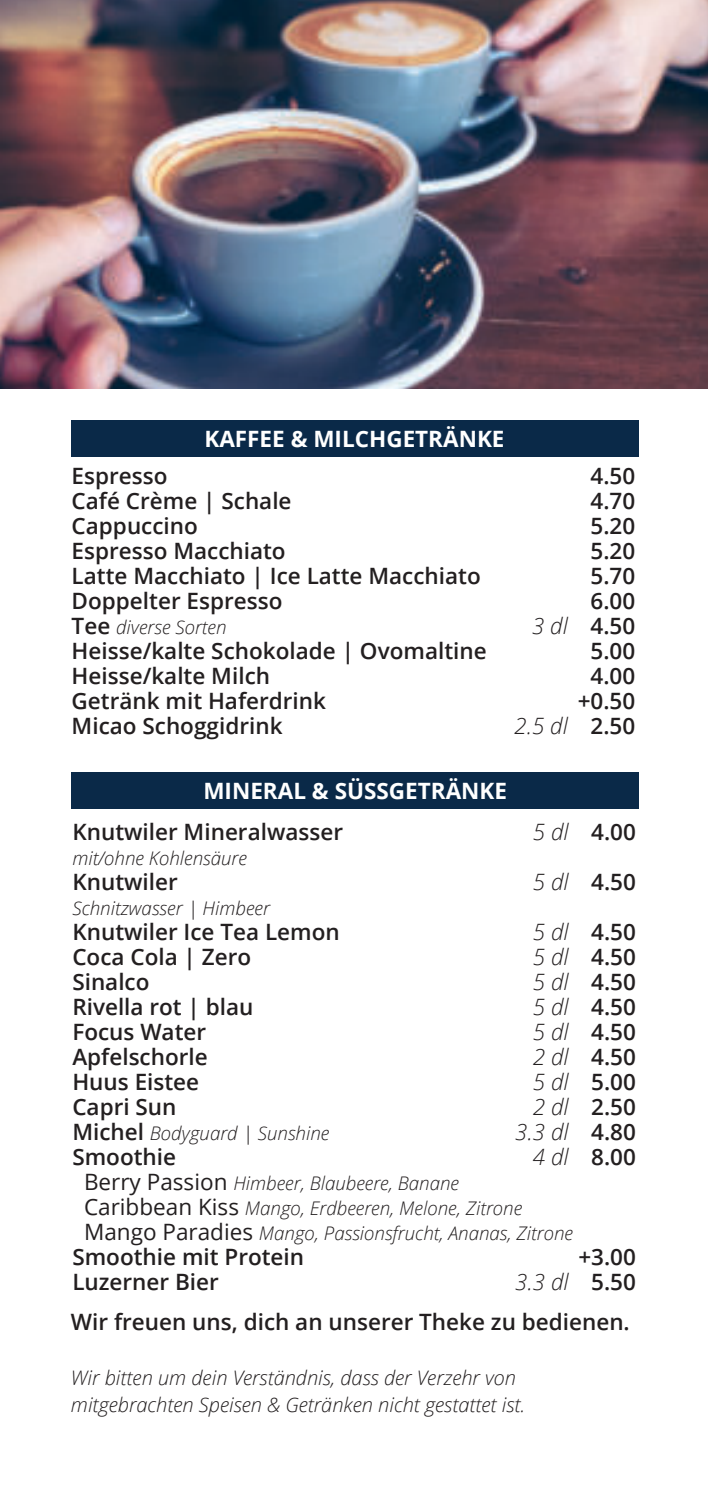
<style>
.page{position:relative;width:709px;height:1489px;background:#fff}
.page>*{position:absolute;margin:0;border:0;box-sizing:border-box;transform-origin:0 0}
.t1{font:600 22.5px "Open Sans";color:#231f20}
.t2{font:700 22.5px "Open Sans";color:#fff}
.t3{font:italic 300 22.5px "Open Sans";color:#231f20}
.t4{font:italic 300 20px/27.5px "Open Sans";color:#231f20}
.t5{font:italic 300 18.75px/25px "Open Sans";color:#231f20}
.s1{font-weight:600;font-style:normal;font-size:22.5px}
.s2{font-weight:300;font-style:italic}
.s3{font-weight:600;font-style:normal}
.s4{font-weight:400;font-style:normal;font-size:22.5px}
</style>
<div class="page">
<img style="left:0;top:1px;width:708px;height:387px">
<div style="left:71px;top:420px;width:567px;height:37px;background:#0a2948"></div>
<div style="left:72px;top:772px;width:567px;height:37px;background:#0a2948"></div>
<p class="t2" style="left:204px;top:430px;width:301px">KAFFEE &amp; MILCHGETRÄNKE</p>
<p class="t1" style="left:72px;top:466px;width:97px">Espresso</p>
<p class="t1" style="left:590px;top:466px;width:46px">4.50</p>
<p class="t1" style="left:72px;top:491px;width:221px">Café Crème | Schale</p>
<p class="t1" style="left:590px;top:491px;width:46px">4.70</p>
<p class="t1" style="left:72px;top:516px;width:128px">Cappuccino</p>
<p class="t1" style="left:590px;top:516px;width:46px">5.20</p>
<p class="t1" style="left:72px;top:541px;width:215px">Espresso Macchiato</p>
<p class="t1" style="left:590px;top:541px;width:46px">5.20</p>
<p class="t1" style="left:72px;top:566px;width:410px">Latte Macchiato | Ice Latte Macchiato</p>
<p class="t1" style="left:590px;top:566px;width:46px">5.70</p>
<p class="t1" style="left:72px;top:591px;width:212px">Doppelter Espresso</p>
<p class="t1" style="left:590px;top:591px;width:46px">6.00</p>
<p class="t5" style="left:72px;top:616px;width:156px"><span class="s1">Tee</span> diverse Sorten</p>
<p class="t1" style="left:532px;top:616px;width:105px"><span class="s2">3 dl</span> 4.50</p>
<p class="t1" style="left:72px;top:641px;width:416px">Heisse/kalte Schokolade | Ovomaltine</p>
<p class="t1" style="left:590px;top:641px;width:46px">5.00</p>
<p class="t1" style="left:72px;top:666px;width:200px">Heisse/kalte Milch</p>
<p class="t1" style="left:590px;top:666px;width:46px">4.00</p>
<p class="t1" style="left:72px;top:691px;width:256px">Getränk mit Haferdrink</p>
<p class="t1" style="left:577px;top:691px;width:59px">+0.50</p>
<p class="t1" style="left:72px;top:716px;width:212px">Micao Schoggidrink</p>
<p class="t3" style="left:514px;top:716px;width:122px">2.5 dl <span class="s3">2.50</span></p>
<p class="t2" style="left:203px;top:782px;width:305px">MINERAL &amp; SÜSSGETRÄNKE</p>
<p class="t1" style="left:72px;top:822px;width:272px">Knutwiler Mineralwasser</p>
<p class="t1" style="left:532px;top:822px;width:105px"><span class="s2">5 dl</span> 4.00</p>
<p class="t5" style="left:72px;top:847px;width:176px">mit/ohne Kohlensäure</p>
<p class="t1" style="left:72px;top:872px;width:107px">Knutwiler</p>
<p class="t1" style="left:532px;top:872px;width:105px"><span class="s2">5 dl</span> 4.50</p>
<p class="t5" style="left:72px;top:897px;width:199px">Schnitzwasser | Himbeer</p>
<p class="t1" style="left:72px;top:922px;width:269px">Knutwiler Ice Tea Lemon</p>
<p class="t1" style="left:532px;top:922px;width:105px"><span class="s2">5 dl</span> 4.50</p>
<p class="t1" style="left:72px;top:947px;width:180px">Coca Cola | Zero</p>
<p class="t1" style="left:532px;top:947px;width:105px"><span class="s2">5 dl</span> 4.50</p>
<p class="t1" style="left:72px;top:972px;width:79px">Sinalco</p>
<p class="t1" style="left:532px;top:972px;width:105px"><span class="s2">5 dl</span> 4.50</p>
<p class="t1" style="left:72px;top:997px;width:183px">Rivella rot | blau</p>
<p class="t1" style="left:532px;top:997px;width:105px"><span class="s2">5 dl</span> 4.50</p>
<p class="t1" style="left:72px;top:1022px;width:135px">Focus Water</p>
<p class="t1" style="left:532px;top:1022px;width:105px"><span class="s2">5 dl</span> 4.50</p>
<p class="t1" style="left:72px;top:1047px;width:137px">Apfelschorle</p>
<p class="t1" style="left:532px;top:1047px;width:105px"><span class="s2">2 dl</span> 4.50</p>
<p class="t1" style="left:72px;top:1072px;width:128px">Huus Eistee</p>
<p class="t1" style="left:532px;top:1072px;width:105px"><span class="s2">5 dl</span> 5.00</p>
<p class="t1" style="left:72px;top:1097px;width:106px">Capri Sun</p>
<p class="t1" style="left:532px;top:1097px;width:105px"><span class="s2">2 dl</span> 2.50</p>
<p class="t5" style="left:72px;top:1122px;width:258px"><span class="s1">Michel</span> Bodyguard | Sunshine</p>
<p class="t3" style="left:515px;top:1122px;width:122px">3.3 dl <span class="s3">4.80</span></p>
<p class="t1" style="left:72px;top:1147px;width:105px">Smoothie</p>
<p class="t1" style="left:532px;top:1147px;width:105px"><span class="s2">4 dl</span> 8.00</p>
<p class="t5" style="left:84px;top:1172px;width:490px"><span class="s4">Berry Passion</span> Himbeer, Blaubeere, Banane<br><span class="s4">Caribbean Kiss</span> Mango, Erdbeeren, Melone, Zitrone<br><span class="s4">Mango Paradies</span> Mango, Passionsfrucht, Ananas, Zitrone</p>
<p class="t1" style="left:72px;top:1247px;width:233px">Smoothie mit Protein</p>
<p class="t1" style="left:578px;top:1247px;width:59px">+3.00</p>
<p class="t1" style="left:72px;top:1272px;width:148px">Luzerner Bier</p>
<p class="t3" style="left:515px;top:1272px;width:122px">3.3 dl <span class="s3">5.50</span></p>
<p class="t1" style="left:71px;top:1312px;width:560px">Wir freuen uns, dich an unserer Theke zu bedienen.</p>
<p class="t4" style="left:71px;top:1365px;width:456px">Wir bitten um dein Verständnis, dass der Verzehr von mitgebrachten Speisen &amp; Getränken nicht gestattet ist.</p>
</div>
